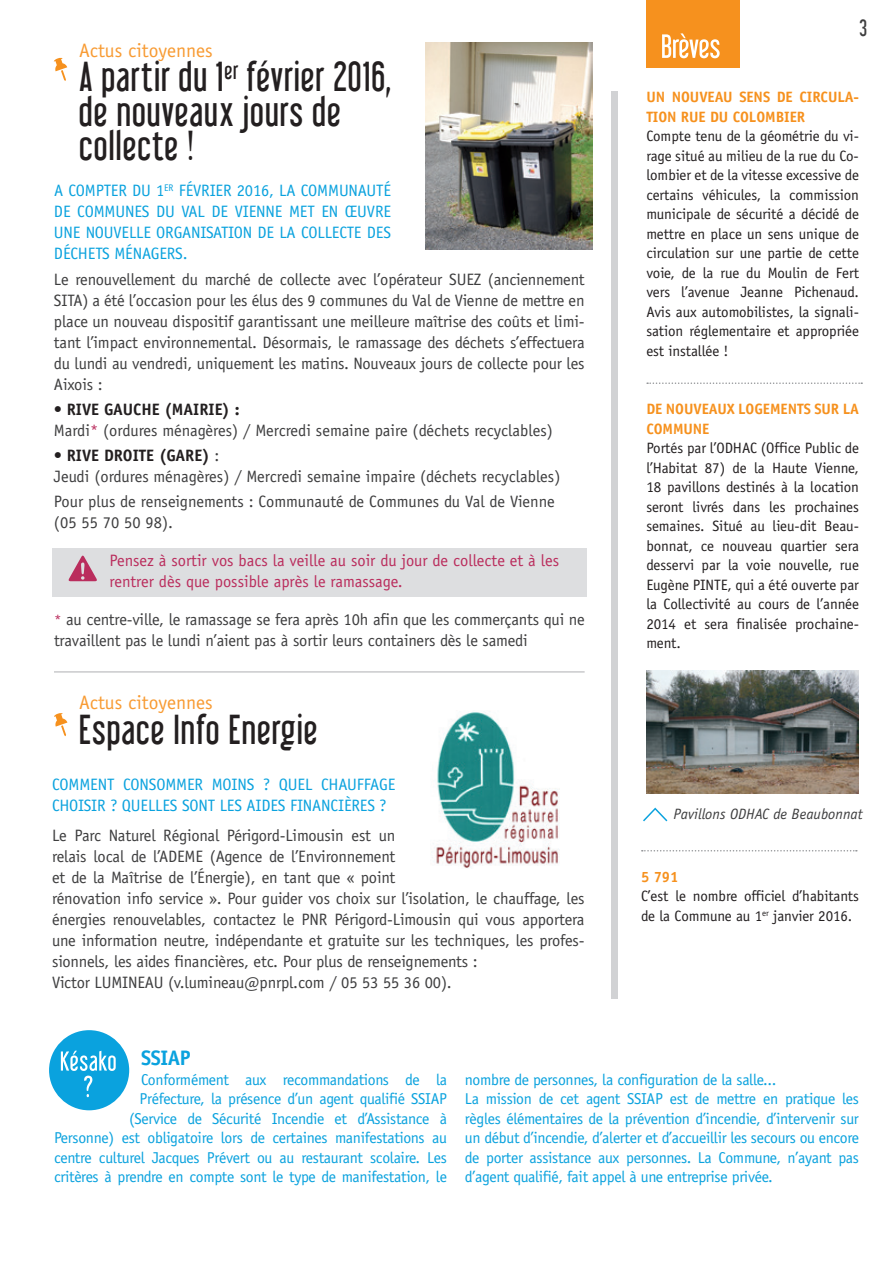
<style>
.page{position:relative;width:893px;height:1263px;background:#fff}
.page>*{position:absolute;margin:0;border:0;box-sizing:border-box;transform-origin:0 0}
.t1{font:37.5px/34.5px "Libel Suit";letter-spacing:.03em;color:#231f20}
.t2{font:700 21px "Officina Sans";letter-spacing:-.02em;color:#0aa2de}
.t3{font:21px "Libel Suit";color:#3e3e3f}
.t4{font:19.5px "Officina Sans Std";color:#f89b33}
.t5{font:16.5px/21px "Officina Sans Std";letter-spacing:-.01em;color:#3e3e3f}
.t6{font:16.5px/21px "Officina Sans Std";letter-spacing:-.01em;color:#0aa2de;text-align:justify}
.t7{font:16.5px/21px "Officina Sans";color:#ba2d5d}
.t8{font:15.75px/19.5px "Officina Sans";letter-spacing:-.02em;color:#0aa2de;text-align:right}
.t9{font:15px/19.5px "Officina Sans Std";letter-spacing:-.005em;color:#231f20;text-align:justify}
.t10{font:700 15px/19.5px "Officina Sans Std";letter-spacing:-.005em;color:#f6911e}
.t11{font:italic 15px "Officina Sans";color:#3e3e3f}
.s1{font-weight:700;color:#231f20}
.s2{color:#ba2d5d}
.s3{font-size:15px;color:#ba2d5d}
</style>
<div class="page">
<div style="left:646px;top:0;width:94px;height:68px;background:#f6911e"></div>
<svg style="left:662px;top:33px;width:58px;height:25px"></svg>
<div style="left:52px;top:548px;width:535px;height:48px;background:#dddee0"></div>
<div style="left:611px;top:91px;width:7px;height:908px;background:#d1d2d4"></div>
<svg style="left:69px;top:556px;width:28px;height:25px"></svg>
<svg style="left:647px;top:382px;width:215px;height:2px"></svg>
<hr style="left:54px;top:671px;width:531px;height:2px;background:#c9cacc">
<div style="left:49px;top:1030px;width:80px;height:80px;background:#0aa2de;border-radius:50%"></div>
<svg style="left:61px;top:1051px;width:55px;height:46px"></svg>
<svg style="left:54px;top:58px;width:13px;height:23px"></svg>
<svg style="left:54px;top:713px;width:13px;height:23px"></svg>
<img style="left:432px;top:711px;width:127px;height:157px">
<img style="left:425px;top:43px;width:167px;height:206px">
<img style="left:646px;top:670px;width:213px;height:123px">
<svg style="left:643px;top:807px;width:24px;height:14px"></svg>
<svg style="left:642px;top:850px;width:215px;height:1px"></svg>
<p class="t4" style="left:79px;top:39px;width:135px">Actus citoyennes</p>
<h1 class="t1" style="left:79px;top:59px;width:313px">A partir du 1<sup>er</sup> février 2016, de nouveaux jours de collecte !</h1>
<p class="t6" style="left:54px;top:180px;width:339px">A COMPTER DU 1<sup>ER</sup> FÉVRIER 2016, LA COMMUNAUTÉ DE COMMUNES DU VAL DE VIENNE MET EN ŒUVRE UNE NOUVELLE ORGANISATION DE LA COLLECTE DES DÉCHETS MÉNAGERS.</p>
<p class="t5" style="left:54px;top:268px;width:532px;text-align:justify">Le renouvellement du marché de collecte avec l’opérateur SUEZ (anciennement SITA) a été l’occasion pour les élus des 9 communes du Val de Vienne de mettre en place un nouveau dispositif garantissant une meilleure maîtrise des coûts et limi&shy;tant l’impact environnemental. Désormais, le ramassage des déchets s’effectuera du lundi au vendredi, uniquement les matins. Nouveaux jours de collecte pour les Aixois :</p>
<p class="t5" style="left:54px;top:399px;width:500px"><span class="s1">• RIVE GAUCHE (MAIRIE) :<br></span>Mardi<span class="s2">*</span> (ordures ménagères) / Mercredi semaine paire (déchets recyclables)</p>
<p class="t5" style="left:54px;top:445px;width:508px"><span class="s1">• RIVE DROITE (GARE)</span> :<br>Jeudi (ordures ménagères) / Mercredi semaine impaire (déchets recyclables)</p>
<p class="t5" style="left:54px;top:491px;width:502px">Pour plus de renseignements : Communauté de Communes du Val de Vienne (05 55 70 50 98).</p>
<p class="t7" style="left:110px;top:550px;width:451px">Pensez à sortir vos bacs la veille au soir du jour de collecte et à les rentrer dès que possible après le ramassage.</p>
<p class="t5" style="left:54px;top:609px;width:532px"><span class="s3">*</span> au centre-ville, le ramassage se fera après 10h afin que les commerçants qui ne travaillent pas le lundi n’aient pas à sortir leurs containers dès le samedi</p>
<p class="t4" style="left:79px;top:691px;width:135px">Actus citoyennes</p>
<h1 class="t1" style="left:79px;top:712px;width:240px">Espace Info Energie</h1>
<p class="t6" style="left:52px;top:774px;width:345px">COMMENT CONSOMMER MOINS ? QUEL CHAUFFAGE<br>CHOISIR ? QUELLES SONT LES AIDES FINANCIÈRES ?</p>
<p class="t5" style="left:52px;top:825px;width:534px">Le Parc Naturel Régional Périgord-Limousin est un<br>relais local de l’ADEME (Agence de l’Environnement<br>et de la Maîtrise de l’Énergie), en tant que « point<br>rénovation info service ». Pour guider vos choix sur l’isolation, le chauffage, les énergies renouvelables, contactez le PNR Périgord-Limousin qui vous apportera une information neutre, indépendante et gratuite sur les techniques, les profes&shy;sionnels, les aides financières, etc. Pour plus de renseignements :<br>Victor LUMINEAU (v.lumineau@pnrpl.com / 05 53 55 36 00).</p>
<p class="t3" style="left:859px;top:15px;width:9px">3</p>
<p class="t10" style="left:646px;top:87px;width:214px">UN NOUVEAU SENS DE CIRCULA-<br>TION RUE DU COLOMBIER</p>
<p class="t9" style="left:646px;top:126px;width:214px">Compte tenu de la géométrie du vi&shy;rage situé au milieu de la rue du Co&shy;lombier et de la vitesse excessive de certains véhicules, la commission municipale de sécurité a décidé de mettre en place un sens unique de circulation sur une partie de cette voie, de la rue du Moulin de Fert vers l’avenue Jeanne Pichenaud.<br>Avis aux automobilistes, la signali&shy;sation réglementaire et appropriée est installée !</p>
<p class="t10" style="left:646px;top:399px;width:214px">DE NOUVEAUX LOGEMENTS SUR LA<br>COMMUNE</p>
<p class="t9" style="left:646px;top:438px;width:214px">Portés par l’ODHAC (Office Public de l’Habitat 87) de la Haute Vienne, 18 pavillons destinés à la location seront livrés dans les prochaines semaines. Situé au lieu-dit Beau&shy;bonnat, ce nouveau quartier sera desservi par la voie nouvelle, rue Eugène PINTE, qui a été ouverte par la Collectivité au cours de l’année 2014 et sera finalisée prochaine&shy;ment.</p>
<p class="t11" style="left:674px;top:805px;width:191px">Pavillons ODHAC de Beaubonnat</p>
<p class="t10" style="left:641px;top:867px;width:39px">5 791</p>
<p class="t9" style="left:641px;top:886px;width:219px">C’est le nombre officiel d’habitants de la Commune au 1<sup>er</sup> janvier 2016.</p>
<p class="t2" style="left:141px;top:1045px;width:51px">SSIAP</p>
<p class="t8" style="left:54px;top:1070px;width:395px">Conformément aux recommandations de la<br>Préfecture, la présence d’un agent qualifié SSIAP<br>(Service de Sécurité Incendie et d’Assistance à<br>Personne) est obligatoire lors de certaines manifestations au centre culturel Jacques Prévert ou au restaurant scolaire. Les critères à prendre en compte sont le type de manifestation, le</p>
<p class="t8" style="left:465px;top:1070px;width:395px;text-align:left">nombre de personnes, la configuration de la salle...<br>La mission de cet agent SSIAP est de mettre en pratique les règles élémentaires de la prévention d’incendie, d’intervenir sur un début d’incendie, d’alerter et d’accueillir les secours ou encore de porter assistance aux personnes. La Commune, n’ayant pas d’agent qualifié, fait appel à une entreprise privée.</p>
</div>
